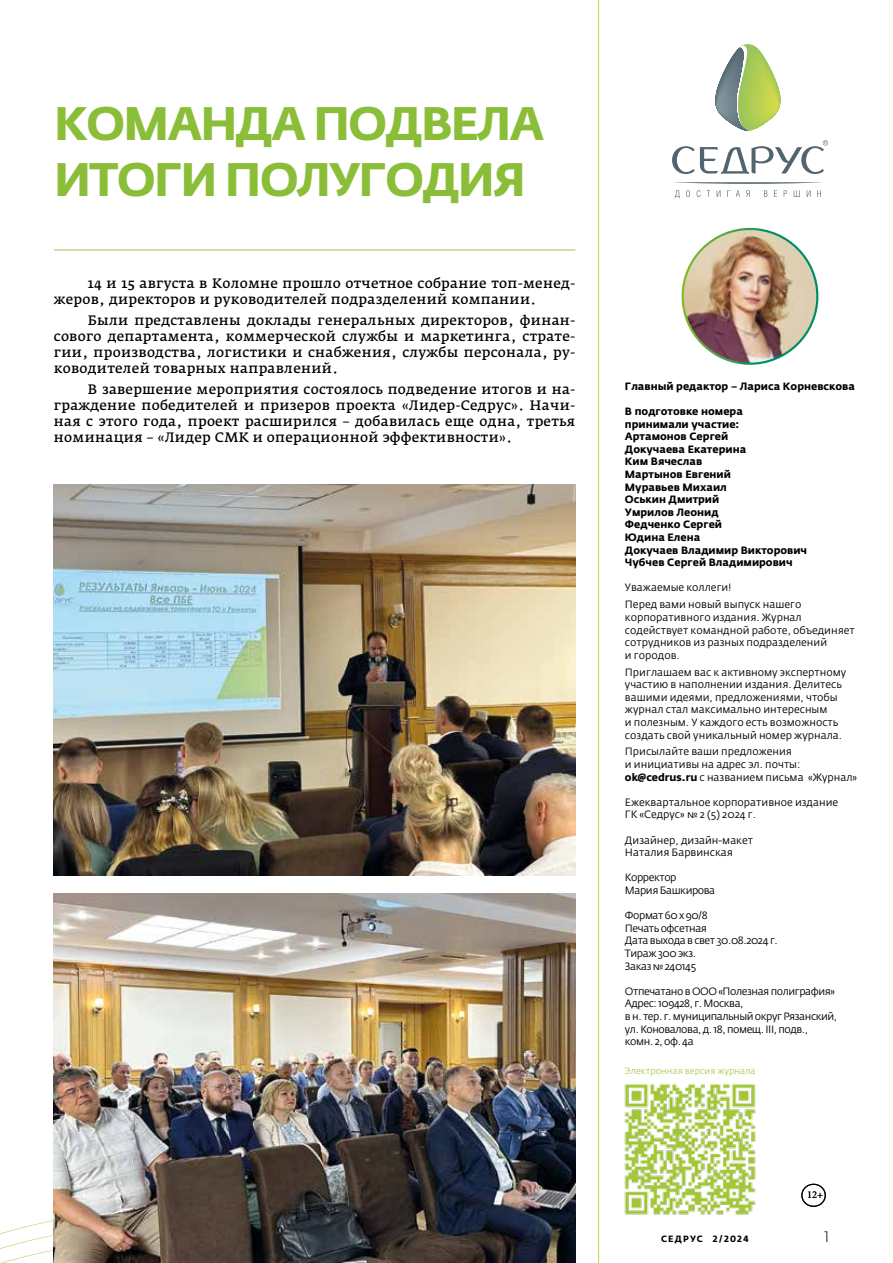
<style>
.page{position:relative;width:893px;height:1263px;background:#fff}
.page>*{position:absolute;margin:0;border:0;box-sizing:border-box;transform-origin:0 0}
.t1{font:700 46.5px/55.8px "Fedra Sans Pro";letter-spacing:-.04em;color:#8abe38}
.t2{font:300 15px "Fedra Sans Pro";color:#000}
.t3{font:13.5px/16.2px "Fedra Serif A Pro";letter-spacing:.02em;color:#000;text-align:justify}
.t4{font:10.5px/12.6px "Fedra Sans Pro";color:#000}
.t5{font:10.5px/12.6px "Fedra Sans Pro";letter-spacing:-.04em;color:#000}
.t6{font:700 10.5px/12.6px "Fedra Sans Pro";color:#000}
.t7{font:10.5px "Minion Pro";color:#000}
.t8{font:9px "Fedra Sans Pro";color:#aecd55}
.t9{font:700 9px "Fedra Sans Pro";letter-spacing:.125em;color:#000}
.s1{font-weight:700}
</style>
<div class="page">
<svg style="left:0;top:1208px;width:54px;height:55px"></svg>
<svg style="left:598px;top:0;width:231px;height:1263px"></svg>
<svg style="left:675px;top:190px;width:5px;height:8px"></svg>
<svg style="left:686px;top:190px;width:4px;height:7px"></svg>
<svg style="left:697px;top:190px;width:3px;height:7px"></svg>
<svg style="left:707px;top:190px;width:3px;height:7px"></svg>
<svg style="left:717px;top:190px;width:3px;height:7px"></svg>
<svg style="left:727px;top:190px;width:3px;height:7px"></svg>
<svg style="left:736px;top:190px;width:4px;height:7px"></svg>
<svg style="left:746px;top:190px;width:4px;height:7px"></svg>
<svg style="left:764px;top:190px;width:3px;height:7px"></svg>
<svg style="left:774px;top:190px;width:3px;height:7px"></svg>
<svg style="left:784px;top:190px;width:3px;height:7px"></svg>
<svg style="left:794px;top:190px;width:6px;height:7px"></svg>
<svg style="left:807px;top:190px;width:3px;height:7px"></svg>
<svg style="left:817px;top:190px;width:4px;height:7px"></svg>
<svg style="left:672px;top:182px;width:152px;height:2px"></svg>
<svg style="left:712px;top:44px;width:73px;height:87px"></svg>
<svg style="left:672px;top:146px;width:22px;height:28px"></svg>
<svg style="left:700px;top:140px;width:128px;height:34px"></svg>
<img style="left:620px;top:1078px;width:141px;height:141px">
<div style="left:801px;top:1184px;width:25px;height:23px;border:1px solid #000;border-radius:50%"></div>
<img style="left:54px;top:893px;width:521px;height:370px">
<img style="left:54px;top:484px;width:521px;height:391px">
<hr style="left:54px;top:250px;width:521px;height:1px;background:#99c55a">
<img style="left:677px;top:223px;width:146px;height:144px">
<h1 class="t1" style="left:54px;top:96px;width:492px">КОМАНДА ПОДВЕЛА<br>ИТОГИ ПОЛУГОДИЯ</h1>
<p class="t3" style="left:54px;top:275px;width:523px;text-indent:34px">14 и 15 августа в Коломне прошло отчетное собрание топ-менед&shy;жеров, директоров и руководителей подразделений компании.</p>
<p class="t3" style="left:54px;top:312px;width:523px;text-indent:34px">Были представлены доклады генеральных директоров, финан&shy;сового департамента, коммерческой службы и маркетинга, страте&shy;гии, производства, логистики и снабжения, службы персонала, ру&shy;ководителей товарных направлений.</p>
<p class="t3" style="left:54px;top:381px;width:523px;text-indent:34px">В завершение мероприятия состоялось подведение итогов и на&shy;граждение победителей и призеров проекта «Лидер-Седрус». Начи&shy;ная с этого года, проект расширился – добавилась еще одна, третья номинация – «Лидер СМК и операционной эффективности».</p>
<p class="t6" style="left:625px;top:380px;width:232px">Главный редактор – Лариса Корневскова</p>
<p class="t6" style="left:625px;top:405px;width:184px">В подготовке номера принимали участие:<br>Артамонов Сергей<br>Докучаева Екатерина<br>Ким Вячеслав<br>Мартынов Евгений<br>Муравьев Михаил<br>Оськин Дмитрий<br>Умрилов Леонид<br>Федченко Сергей<br>Юдина Елена<br>Докучаев Владимир Викторович<br>Чубчев Сергей Владимирович</p>
<p class="t4" style="left:625px;top:579px;width:178px;line-height:16.8px">Уважаемые коллеги!<br>Перед вами новый выпуск нашего</p>
<p class="t4" style="left:625px;top:611px;width:231px">корпоративного издания. Журнал содействует командной работе, объединяет сотрудников из разных подразделений<br>и городов.</p>
<p class="t4" style="left:625px;top:666px;width:223px">Приглашаем вас к активному экспертному участию в наполнении издания. Делитесь вашими идеями, предложениями, чтобы журнал стал максимально интересным<br>и полезным. У каждого есть возможность создать свой уникальный номер журнала.</p>
<p class="t4" style="left:625px;top:746px;width:234px">Присылайте ваши предложения<br>и инициативы на адрес эл. почты: <span class="s1">ok@cedrus.ru</span> с названием письма «Журнал»</p>
<p class="t4" style="left:625px;top:796px;width:215px">Ежеквартальное корпоративное издание<br>ГК «Седрус» № 2 (5) 2024 г.</p>
<p class="t4" style="left:625px;top:834px;width:130px">Дизайнер, дизайн-макет<br>Наталия Барвинская</p>
<p class="t5" style="left:625px;top:872px;width:92px">Корректор<br>Мария Башкирова</p>
<p class="t5" style="left:625px;top:909px;width:154px">Формат 60 х 90/8<br>Печать офсетная<br>Дата выхода в свет 30.08.2024 г.<br>Тираж 300 экз.<br>Заказ № 240145</p>
<p class="t5" style="left:625px;top:985px;width:214px">Отпечатано в ООО «Полезная полиграфия» Адрес: 109428, г. Москва,<br>в н. тер. г. муниципальный округ Рязанский, ул. Коновалова, д. 18, помещ. III, подв., комн. 2, оф. 4а</p>
<p class="t8" style="left:625px;top:1065px;width:132px">Электронная версия журнала</p>
<p class="t7" style="left:807px;top:1187px;width:18px">12+</p>
<p class="t9" style="left:661px;top:1233px;width:89px">СЕДРУС 2/2024</p>
<h2 class="t2" style="left:824px;top:1228px;width:6px">1</h2>
</div>
